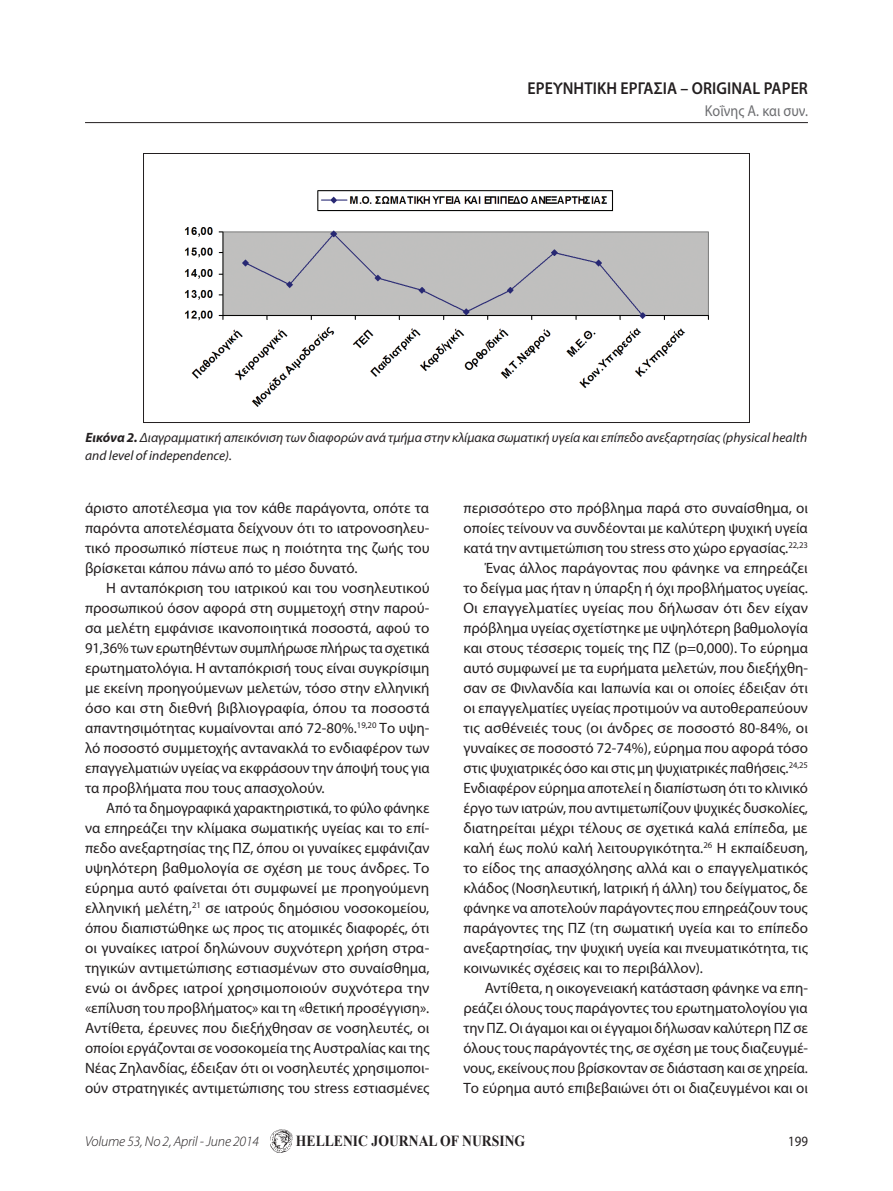
<style>
.page{position:relative;width:893px;height:1191px;background:#fff}
.page>*{position:absolute;margin:0;border:0;box-sizing:border-box;transform-origin:0 0}
.t1{font:600 17.25px "Myriad Pro";letter-spacing:.005em;color:#231f20;scale:.92 1}
.t2{font:15.75px "Myriad Pro";letter-spacing:.005em;color:#6c6d70;scale:.9 1}
.t3{font:700 15.3px "Times New Roman";color:#231f20;scale:.89 1}
.t4{font:15px/20px "Myriad Pro";color:#231f20;text-align:justify}
.t5{font:italic 300 14.25px "Myriad Pro";letter-spacing:-.015em;color:#231f20}
.t6{font:14.25px "Myriad Pro";color:#231f20;scale:.9 1}
.t7{font:italic 13.5px/18px "Myriad Pro";color:#231f20}
.s1{font-weight:700}
</style>
<div class="page">
<hr style="left:85px;top:122px;width:723px;height:1px;background:#231f20">
<img style="left:270px;top:1129px;width:23px;height:24px">
<img style="left:184px;top:190px;width:525px;height:217px">
<div style="left:143px;top:153px;width:607px;height:270px;border:1px solid #231f20"></div>
<p class="t1" style="left:528px;top:77px;width:306px">ΕΡΕΥΝΗΤΙΚΗ ΕΡΓΑΣΙΑ – ORIGINAL PAPER</p>
<p class="t2" style="left:705px;top:101px;width:116px">Κοΐνης Α. και συν.</p>
<p class="t7" style="left:85px;top:428px;width:723px"><span class="s1">Εικόνα 2.</span> Διαγραμματική απεικόνιση των διαφορών ανά τμήμα στην κλίμακα σωματική υγεία και επίπεδο ανεξαρτησίας (physical health and level of independence).</p>
<p class="t4" style="left:85px;top:498px;width:346px">άριστο αποτέλεσμα για τον κάθε παράγοντα, οπότε τα παρόντα αποτελέσματα δείχνουν ότι το ιατρονοσηλευ&shy;τικό προσωπικό πίστευε πως η ποιότητα της ζωής του βρίσκεται κάπου πάνω από το μέσο δυνατό.</p>
<p class="t4" style="left:85px;top:577px;width:346px;text-indent:21px">Η ανταπόκριση του ιατρικού και του νοσηλευτικού προσωπικού όσον αφορά στη συμμετοχή στην παρού&shy;σα μελέτη εμφάνισε ικανοποιητικά ποσοστά, αφού το 91,36% των ερωτηθέντων συμπλήρωσε πλήρως τα σχετικά ερωτηματολόγια. Η ανταπόκρισή τους είναι συγκρίσιμη με εκείνη προηγούμενων μελετών, τόσο στην ελληνική όσο και στη διεθνή βιβλιογραφία, όπου τα ποσοστά απαντησιμότητας κυμαίνονται από 72-80%.<sup>19,20</sup> Το υψη&shy;λό ποσοστό συμμετοχής αντανακλά το ενδιαφέρον των επαγγελματιών υγείας να εκφράσουν την άποψή τους για τα προβλήματα που τους απασχολούν.</p>
<p class="t4" style="left:85px;top:797px;width:346px;text-indent:21px">Από τα δημογραφικά χαρακτηριστικά, το φύλο φάνηκε να επηρεάζει την κλίμακα σωματικής υγείας και το επί&shy;πεδο ανεξαρτησίας της ΠΖ, όπου οι γυναίκες εμφάνιζαν υψηλότερη βαθμολογία σε σχέση με τους άνδρες. Το εύρημα αυτό φαίνεται ότι συμφωνεί με προηγούμενη ελληνική μελέτη,<sup>21</sup> σε ιατρούς δημόσιου νοσοκομείου, όπου διαπιστώθηκε ως προς τις ατομικές διαφορές, ότι οι γυναίκες ιατροί δηλώνουν συχνότερη χρήση στρα&shy;τηγικών αντιμετώπισης εστιασμένων στο συναίσθημα, ενώ οι άνδρες ιατροί χρησιμοποιούν συχνότερα την «επίλυση του προβλήματος» και τη «θετική προσέγγιση».<br>Αντίθετα, έρευνες που διεξήχθησαν σε νοσηλευτές, οι οποίοι εργάζονται σε νοσοκομεία της Αυστραλίας και της Νέας Ζηλανδίας, έδειξαν ότι οι νοσηλευτές χρησιμοποι&shy;ούν στρατηγικές αντιμετώπισης του stress εστιασμένες</p>
<p class="t4" style="left:463px;top:498px;width:346px">περισσότερο στο πρόβλημα παρά στο συναίσθημα, οι</p>
<p class="t4" style="left:463px;top:518px;width:346px">οποίες τείνουν να συνδέονται με καλύτερη ψυχική υγεία</p>
<p class="t4" style="left:463px;top:538px;width:346px">κατά την αντιμετώπιση του stress στο χώρο εργασίας.<sup>22,23</sup></p>
<p class="t4" style="left:485px;top:558px;width:325px">Ένας άλλος παράγοντας που φάνηκε να επηρεάζει</p>
<p class="t4" style="left:463px;top:578px;width:346px">το δείγμα μας ήταν η ύπαρξη ή όχι προβλήματος υγείας.</p>
<p class="t4" style="left:463px;top:598px;width:346px">Οι επαγγελματίες υγείας που δήλωσαν ότι δεν είχαν</p>
<p class="t4" style="left:463px;top:618px;width:346px">πρόβλημα υγείας σχετίστηκε με υψηλότερη βαθμολογία</p>
<p class="t4" style="left:463px;top:638px;width:346px">και στους τέσσερις τομείς της ΠΖ (p=0,000). Το εύρημα</p>
<p class="t4" style="left:463px;top:658px;width:346px">αυτό συμφωνεί με τα ευρήματα μελετών, που διεξήχθη-</p>
<p class="t4" style="left:463px;top:678px;width:346px">σαν σε Φινλανδία και Ιαπωνία και οι οποίες έδειξαν ότι</p>
<p class="t4" style="left:463px;top:698px;width:346px">οι επαγγελματίες υγείας προτιμούν να αυτοθεραπεύουν</p>
<p class="t4" style="left:463px;top:718px;width:346px">τις ασθένειές τους (οι άνδρες σε ποσοστό 80-84%, οι</p>
<p class="t4" style="left:463px;top:738px;width:346px">γυναίκες σε ποσοστό 72-74%), εύρημα που αφορά τόσο</p>
<p class="t4" style="left:463px;top:758px;width:346px">στις ψυχιατρικές όσο και στις μη ψυχιατρικές παθήσεις.<sup>24,25</sup></p>
<p class="t4" style="left:463px;top:778px;width:346px">Ενδιαφέρον εύρημα αποτελεί η διαπίστωση ότι το κλινικό</p>
<p class="t4" style="left:463px;top:798px;width:346px">έργο των ιατρών, που αντιμετωπίζουν ψυχικές δυσκολίες,</p>
<p class="t4" style="left:463px;top:818px;width:346px">διατηρείται μέχρι τέλους σε σχετικά καλά επίπεδα, με</p>
<p class="t4" style="left:463px;top:838px;width:346px">καλή έως πολύ καλή λειτουργικότητα.<sup>26</sup> Η εκπαίδευση,</p>
<p class="t4" style="left:463px;top:858px;width:346px">το είδος της απασχόλησης αλλά και ο επαγγελματικός</p>
<p class="t4" style="left:463px;top:878px;width:346px">κλάδος (Νοσηλευτική, Ιατρική ή άλλη) του δείγματος, δε</p>
<p class="t4" style="left:463px;top:897px;width:346px">φάνηκε να αποτελούν παράγοντες που επηρεάζουν τους</p>
<p class="t4" style="left:463px;top:917px;width:346px">παράγοντες της ΠΖ (τη σωματική υγεία και το επίπεδο</p>
<p class="t4" style="left:463px;top:937px;width:346px">ανεξαρτησίας, την ψυχική υγεία και πνευματικότητα, τις</p>
<p class="t4" style="left:463px;top:957px;width:241px">κοινωνικές σχέσεις και το περιβάλλον).</p>
<p class="t4" style="left:485px;top:977px;width:325px">Αντίθετα, η οικογενειακή κατάσταση φάνηκε να επη-</p>
<p class="t4" style="left:463px;top:997px;width:346px">ρεάζει όλους τους παράγοντες του ερωτηματολογίου για</p>
<p class="t4" style="left:463px;top:1017px;width:346px">την ΠΖ. Οι άγαμοι και οι έγγαμοι δήλωσαν καλύτερη ΠΖ σε</p>
<p class="t4" style="left:463px;top:1037px;width:346px">όλους τους παράγοντές της, σε σχέση με τους διαζευγμέ-</p>
<p class="t4" style="left:463px;top:1057px;width:346px">νους, εκείνους που βρίσκονταν σε διάσταση και σε χηρεία.</p>
<p class="t4" style="left:463px;top:1077px;width:346px">Το εύρημα αυτό επιβεβαιώνει ότι οι διαζευγμένοι και οι</p>
<p class="t5" style="left:85px;top:1133px;width:175px">Volume 53, No 2, April - June 2014</p>
<p class="t3" style="left:296px;top:1130px;width:259px">HELLENIC JOURNAL OF NURSING</p>
<p class="t6" style="left:788px;top:1132px;width:23px">199</p>
</div>
